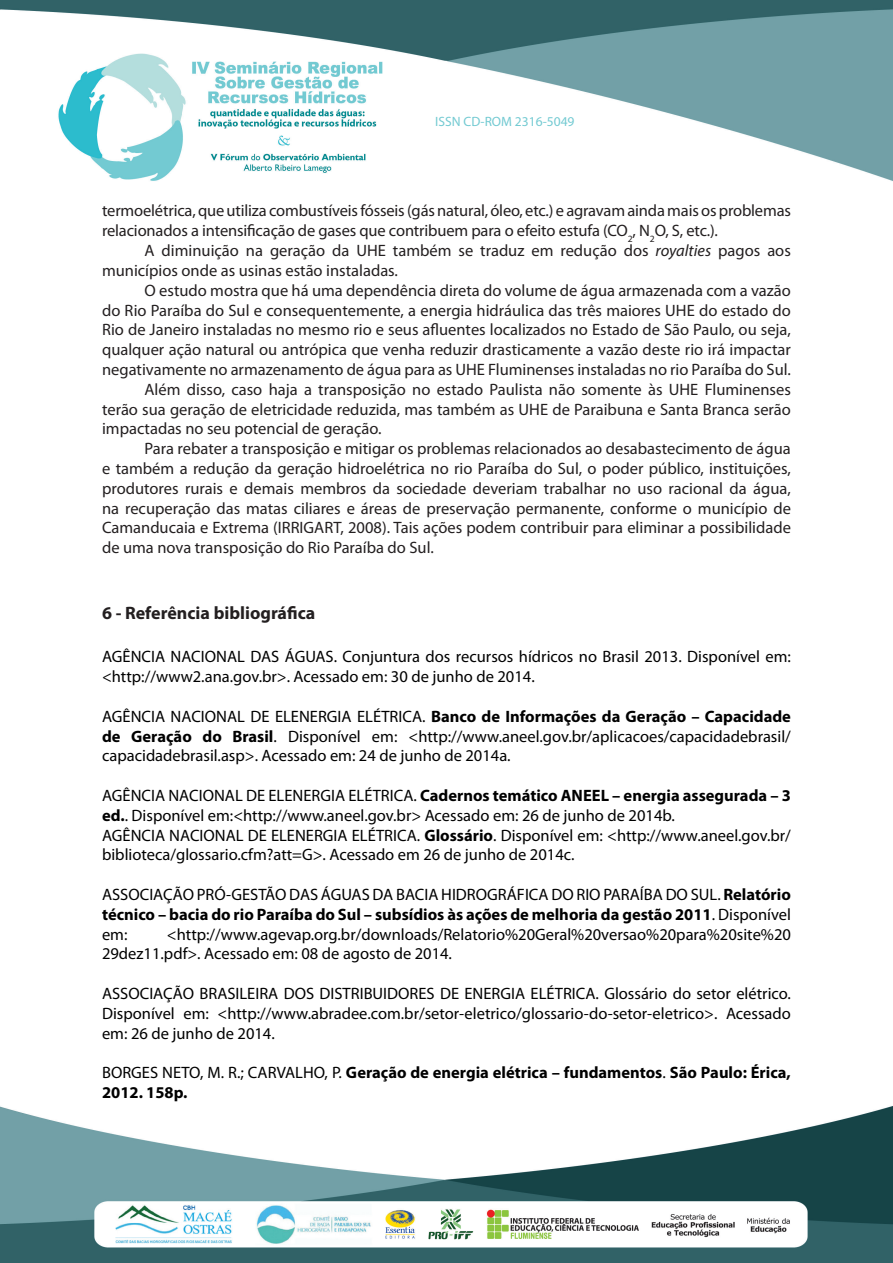
<style>
.page{position:relative;width:893px;height:1263px;background:#fff}
.page>*{position:absolute;margin:0;border:0;box-sizing:border-box;transform-origin:0 0}
.t1{font:700 18px "Myriad Pro";color:#231f20}
.t2{font:16.5px/19.8px "Myriad Pro";color:#231f20}
.t3{font:16.5px/19.8px "Myriad Pro";color:#000}
.t4{font:700 16.5px/19.8px "Myriad Pro";color:#000}
.t5{font:13.5px "Myriad Pro";color:#73cad2}
.s1{font-style:italic}
.s2{font-weight:700}
.s3{font-weight:400}
</style>
<div class="page">
<img style="left:0;top:1106px;width:893px;height:157px">
<img style="left:0;top:0;width:893px;height:181px">
<p class="t5" style="left:435px;top:113px;width:141px">ISSN CD-ROM 2316-5049</p>
<p class="t2" style="left:102px;top:201px;width:690px">termoelétrica, que utiliza combustíveis fósseis (gás natural, óleo, etc.) e agravam ainda mais os problemas relacionados a intensificação de gases que contribuem para o efeito estufa (CO<sub>2</sub>, N<sub>2</sub>O, S, etc.).</p>
<p class="t2" style="left:102px;top:240px;width:690px;text-indent:43px">A diminuição na geração da UHE também se traduz em redução dos <span class="s1">royalties</span> pagos aos municípios onde as usinas estão instaladas.</p>
<p class="t2" style="left:145px;top:280px;width:648px">O estudo mostra que há uma dependência direta do volume de água armazenada com a vazão</p>
<p class="t2" style="left:102px;top:300px;width:690px">do Rio Paraíba do Sul e consequentemente, a energia hidráulica das três maiores UHE do estado do</p>
<p class="t2" style="left:102px;top:320px;width:690px">Rio de Janeiro instaladas no mesmo rio e seus afluentes localizados no Estado de São Paulo, ou seja,</p>
<p class="t2" style="left:102px;top:339px;width:690px">qualquer ação natural ou antrópica que venha reduzir drasticamente a vazão deste rio irá impactar</p>
<p class="t2" style="left:102px;top:359px;width:690px">negativamente no armazenamento de água para as UHE Fluminenses instaladas no rio Paraíba do Sul.</p>
<p class="t2" style="left:145px;top:379px;width:648px">Além disso, caso haja a transposição no estado Paulista não somente às UHE Fluminenses</p>
<p class="t2" style="left:102px;top:399px;width:690px">terão sua geração de eletricidade reduzida, mas também as UHE de Paraibuna e Santa Branca serão</p>
<p class="t2" style="left:102px;top:419px;width:281px">impactadas no seu potencial de geração.</p>
<p class="t2" style="left:145px;top:438px;width:648px">Para rebater a transposição e mitigar os problemas relacionados ao desabastecimento de água</p>
<p class="t2" style="left:102px;top:458px;width:690px">e também a redução da geração hidroelétrica no rio Paraíba do Sul, o poder público, instituições,</p>
<p class="t2" style="left:102px;top:478px;width:690px">produtores rurais e demais membros da sociedade deveriam trabalhar no uso racional da água,</p>
<p class="t2" style="left:102px;top:498px;width:690px">na recuperação das matas ciliares e áreas de preservação permanente, conforme o município de</p>
<p class="t2" style="left:102px;top:518px;width:690px">Camanducaia e Extrema (IRRIGART, 2008). Tais ações podem contribuir para eliminar a possibilidade</p>
<p class="t2" style="left:102px;top:537px;width:333px">de uma nova transposição do Rio Paraíba do Sul.</p>
<p class="t1" style="left:102px;top:601px;width:215px">6 - Referência bibliográfica</p>
<p class="t3" style="left:102px;top:647px;width:690px">AGÊNCIA NACIONAL DAS ÁGUAS. Conjuntura dos recursos hídricos no Brasil 2013. Disponível em: &lt;http://www2.ana.gov.br&gt;. Acessado em: 30 de junho de 2014.</p>
<p class="t3" style="left:102px;top:706px;width:690px;text-align:justify">AGÊNCIA NACIONAL DE ELENERGIA ELÉTRICA. <span class="s2">Banco de Informações da Geração – Capacidade de Geração do Brasil</span>. Disponível em: &lt;http://www.aneel.gov.br/aplicacoes/capacidadebrasil/ capacidadebrasil.asp&gt;. Acessado em: 24 de junho de 2014a.</p>
<p class="t3" style="left:102px;top:785px;width:690px">AGÊNCIA NACIONAL DE ELENERGIA ELÉTRICA. <span class="s2">Cadernos temático ANEEL – energia assegurada – 3 ed.</span>. Disponível em:&lt;http://www.aneel.gov.br&gt; Acessado em: 26 de junho de 2014b.<br>AGÊNCIA NACIONAL DE ELENERGIA ELÉTRICA. <span class="s2">Glossário</span>. Disponível em: &lt;http://www.aneel.gov.br/ biblioteca/glossario.cfm?att=G&gt;. Acessado em 26 de junho de 2014c.</p>
<p class="t3" style="left:102px;top:884px;width:690px;text-align:justify">ASSOCIAÇÃO PRÓ-GESTÃO DAS ÁGUAS DA BACIA HIDROGRÁFICA DO RIO PARAÍBA DO SUL. <span class="s2">Relatório técnico – bacia do rio Paraíba do Sul – subsídios às ações de melhoria da gestão 2011</span>. Disponível em:</p>
<p class="t3" style="left:102px;top:924px;width:690px;text-indent:65px">&lt;http://www.agevap.org.br/downloads/Relatorio%20Geral%20versao%20para%20site%20<br>29dez11.pdf&gt;. Acessado em: 08 de agosto de 2014.</p>
<p class="t3" style="left:102px;top:983px;width:690px;text-align:justify">ASSOCIAÇÃO BRASILEIRA DOS DISTRIBUIDORES DE ENERGIA ELÉTRICA. Glossário do setor elétrico.<br>Disponível em: &lt;http://www.abradee.com.br/setor-eletrico/glossario-do-setor-eletrico&gt;. Acessado em: 26 de junho de 2014.</p>
<p class="t4" style="left:102px;top:1062px;width:690px"><span class="s3">BORGES NETO, M. R.; CARVALHO, P.</span> Geração de energia elétrica – fundamentos<span class="s3">.</span> São Paulo: Érica,<br>2012. 158p.</p>
</div>
